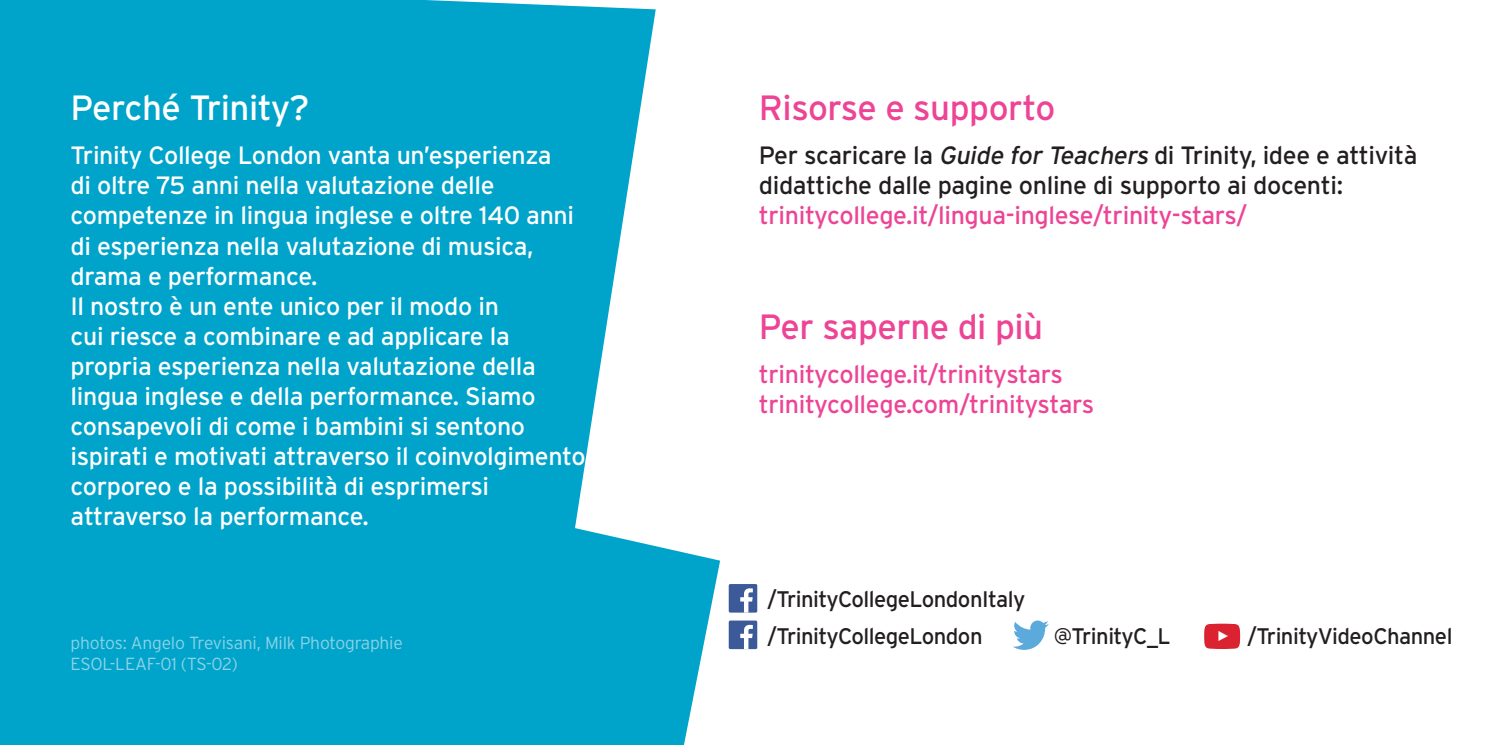
<style>
.page{position:relative;width:1487px;height:745px;background:#fff}
.page>*{position:absolute;margin:0;border:0;box-sizing:border-box;transform-origin:0 0}
.t1{font:35px "Interstate";letter-spacing:-.015em;color:#ed4495}
.t2{font:35px "Interstate";letter-spacing:-.015em;color:#fff}
.t3{font:25px/30px "Interstate";letter-spacing:-.015em;color:#fff}
.t4{font:25px/30px "Interstate";letter-spacing:-.015em;color:#ed4495}
.t5{font:25px/30px "Interstate";letter-spacing:-.015em;color:#231f20}
.t6{font:22.5px "Interstate";letter-spacing:-.025em;color:#231f20}
.t7{font:300 17.5px/21px "Interstate";letter-spacing:-.015em;color:#8cd2e7}
.s1{font-style:italic}
</style>
<div class="page">
<svg style="left:0;top:0;width:720px;height:744px;fill:#00a4ca"></svg>
<div style="left:729px;top:620px;width:28px;height:28px;background:#3c5a99;border-radius:2px"></div>
<svg style="left:740px;top:624px;width:13px;height:24px"></svg>
<svg style="left:1013px;top:620px;width:36px;height:29px"></svg>
<svg style="left:1204px;top:623px;width:36px;height:25px"></svg>
<div style="left:729px;top:583px;width:28px;height:29px;background:#3c5a99;border-radius:2px"></div>
<svg style="left:740px;top:588px;width:13px;height:24px"></svg>
<h1 class="t2" style="left:71px;top:88px;width:240px">Perché Trinity?</h1>
<p class="t3" style="left:71px;top:140px;width:517px">Trinity College London vanta un’esperienza<br>di oltre 75 anni nella valutazione delle competenze in lingua inglese e oltre 140 anni di esperienza nella valutazione di musica, drama e performance.<br>Il nostro è un ente unico per il modo in<br>cui riesce a combinare e ad applicare la propria esperienza nella valutazione della lingua inglese e della performance. Siamo consapevoli di come i bambini si sentono ispirati e motivati attraverso il coinvolgimento corporeo e la possibilità di esprimersi attraverso la performance.</p>
<h1 class="t1" style="left:759px;top:88px;width:298px">Risorse e supporto</h1>
<p class="t5" style="left:759px;top:140px;width:660px">Per scaricare la <span class="s1">GuideforTeachers</span>di Trinity, idee e attività didattiche dalle pagine online di supporto ai docenti:</p>
<p class="t4" style="left:759px;top:200px;width:490px">trinitycollege.it/lingua-inglese/trinity-stars/</p>
<h1 class="t1" style="left:759px;top:307px;width:286px">Per saperne di più</h1>
<p class="t4" style="left:759px;top:359px;width:337px">trinitycollege.it/trinitystars trinitycollege.com/trinitystars</p>
<p class="t6" style="left:767px;top:586px;width:260px">/TrinityCollegeLondonItaly</p>
<p class="t7" style="left:71px;top:632px;width:334px">photos: Angelo Trevisani, Milk Photographie<br>ESOL-LEAF-01 (TS-02)</p>
<p class="t6" style="left:767px;top:623px;width:217px">/TrinityCollegeLondon</p>
<p class="t6" style="left:1054px;top:623px;width:119px">@TrinityC_L</p>
<p class="t6" style="left:1247px;top:623px;width:207px">/TrinityVideoChannel</p>
</div>
